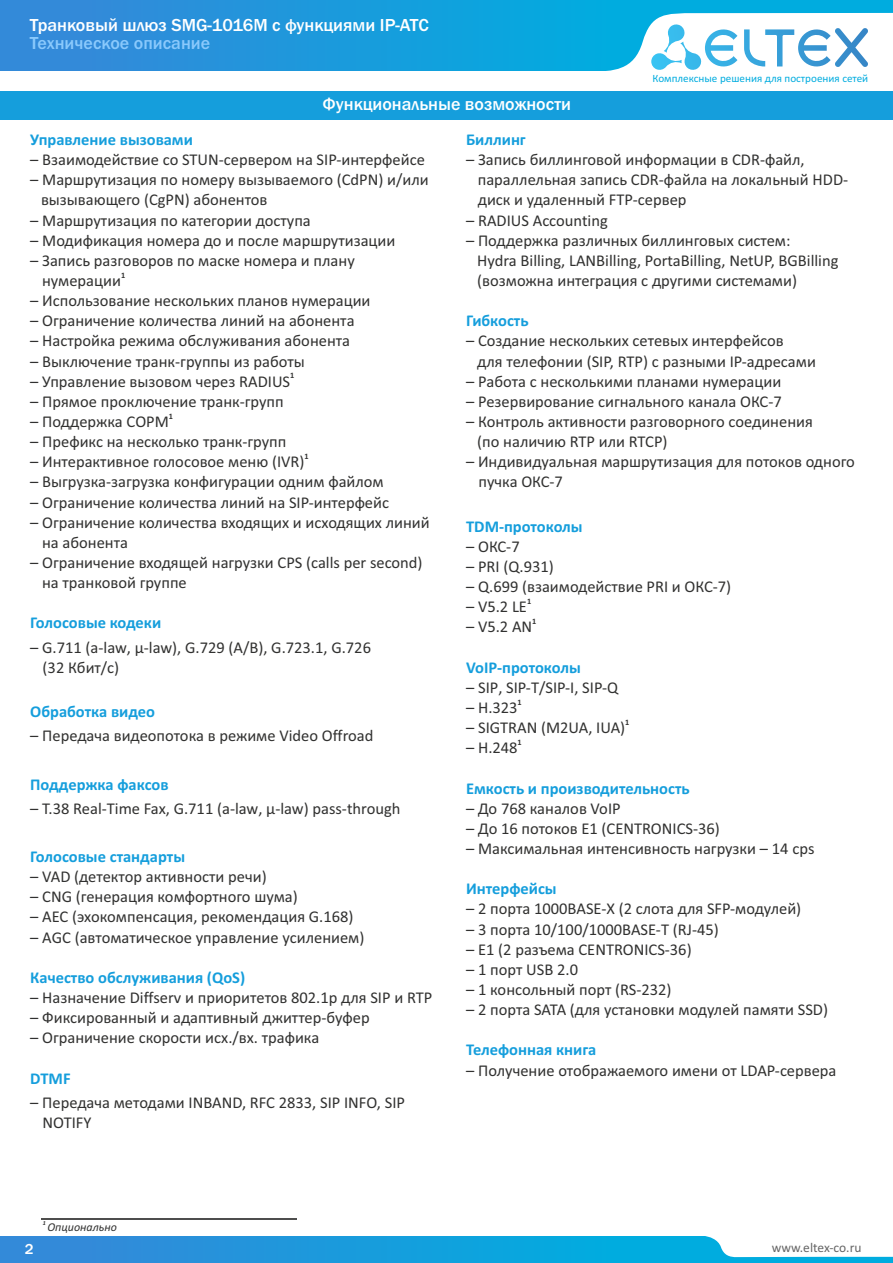
<style>
.page{position:relative;width:893px;height:1263px;background:#fff}
.page>*{position:absolute;margin:0;border:0;box-sizing:border-box;transform-origin:0 0}
.t1{font:500 18px "Franklin Gothic";color:#fff}
.t2{font:500 18px "Franklin Gothic";color:#8ac9fc}
.t3{font:16.5px/20.1px "Calibri";color:#313130}
.t4{font:700 16.5px "Calibri";color:#159edc}
.t5{font:500 15px "Franklin Gothic";color:#fff}
.t6{font:13.5px "Calibri";color:#666}
.t7{font:italic 12px "Calibri";color:#313130}
.t8{font:11.1px "Calibri";color:#00acdf}
.t9{font:700 8.25px "Calibri";color:#313130}
.t10{font:italic 700 6px "Calibri";color:#313130}
</style>
<div class="page">
<div style="left:0;top:1236px;width:893px;height:27px;background:linear-gradient(to right,#3489d9,#00b4e0)"></div>
<svg style="left:703px;top:1236px;width:190px;height:21px"></svg>
<div style="left:0;top:91px;width:893px;height:29px;background:#159edc"></div>
<div style="left:0;top:0;width:893px;height:71px;background:linear-gradient(to right,#3489d9,#00b4e0)"></div>
<svg style="left:589px;top:13px;width:304px;height:58px"></svg>
<hr style="left:42px;top:1218px;width:255px;height:2px;background:#4e4e4d">
<p class="t1" style="left:30px;top:19px;width:400px">Транковый шлюз SMG-1016M с функциями IP-АТС</p>
<p class="t2" style="left:30px;top:36px;width:182px">Техническое описание</p>
<p class="t1" style="left:322px;top:97px;width:250px">Функциональные возможности</p>
<p class="t8" style="left:652px;top:73px;width:217px">Комплексные решения для построения сетей</p>
<p class="t4" style="left:30px;top:133px;width:164px">Управление вызовами</p>
<p class="t3" style="left:30px;top:151px;width:396px">– Взаимодействие со STUN-сервером на SIP-интерфейсе</p>
<p class="t3" style="left:41px;top:171px;width:389px;text-indent:-11px">– Маршрутизация по номеру вызываемого (CdPN) и/или вызывающего (CgPN) абонентов</p>
<p class="t3" style="left:30px;top:211px;width:282px">– Маршрутизация по категории доступа</p>
<p class="t3" style="left:30px;top:231px;width:367px">– Модификация номера до и после маршрутизации</p>
<p class="t3" style="left:30px;top:252px;width:326px">– Запись разговоров по маске номера и плану</p>
<p class="t9" style="left:121px;top:271px;width:6px">1</p>
<p class="t3" style="left:42px;top:272px;width:80px">нумерации</p>
<p class="t3" style="left:30px;top:292px;width:342px">– Использование нескольких планов нумерации</p>
<p class="t3" style="left:30px;top:312px;width:326px">– Ограничение количества линий на абонента</p>
<p class="t3" style="left:30px;top:332px;width:321px">– Настройка режима обслуживания абонента</p>
<p class="t3" style="left:30px;top:352px;width:276px">– Выключение транк-группы из работы</p>
<p class="t9" style="left:290px;top:372px;width:6px">1</p>
<p class="t3" style="left:30px;top:372px;width:261px">– Управление вызовом через RADIUS</p>
<p class="t3" style="left:30px;top:393px;width:255px">– Прямое проключение транк-групп</p>
<p class="t9" style="left:169px;top:412px;width:6px">1</p>
<p class="t3" style="left:30px;top:413px;width:140px">– Поддержка СОРМ</p>
<p class="t3" style="left:30px;top:433px;width:258px">– Префикс на несколько транк-групп</p>
<p class="t9" style="left:305px;top:453px;width:6px">1</p>
<p class="t3" style="left:30px;top:453px;width:276px">– Интерактивное голосовое меню (IVR)</p>
<p class="t3" style="left:30px;top:473px;width:355px">– Выгрузка-загрузка конфигурации одним файлом</p>
<p class="t3" style="left:30px;top:493px;width:360px">– Ограничение количества линий на SIP-интерфейс</p>
<p class="t3" style="left:42px;top:513px;width:389px;text-indent:-12px">– Ограничение количества входящих и исходящих линий на абонента</p>
<p class="t3" style="left:42px;top:554px;width:382px;text-indent:-12px">– Ограничение входящей нагрузки CPS (calls per second) на транковой группе</p>
<p class="t4" style="left:30px;top:616px;width:132px">Голосовые кодеки</p>
<p class="t3" style="left:43px;top:638px;width:330px;text-indent:-12px">– G.711 (a-law, µ-law), G.729 (A/B), G.723.1, G.726 (32 Кбит/c)</p>
<p class="t4" style="left:30px;top:705px;width:126px">Обработка видео</p>
<p class="t3" style="left:30px;top:727px;width:345px">– Передача видеопотока в режиме Video Offroad</p>
<p class="t4" style="left:30px;top:777px;width:140px">Поддержка факсов</p>
<p class="t3" style="left:30px;top:799px;width:372px">– T.38 Real-Time Fax, G.711 (a-law, µ-law) pass-through</p>
<p class="t4" style="left:30px;top:850px;width:156px">Голосовые стандарты</p>
<p class="t3" style="left:30px;top:868px;width:238px">– VAD (детектор активности речи)</p>
<p class="t3" style="left:30px;top:888px;width:269px">– CNG (генерация комфортного шума)</p>
<p class="t3" style="left:30px;top:908px;width:325px">– AEC (эхокомпенсация, рекомендация G.168)</p>
<p class="t3" style="left:30px;top:928px;width:336px">– AGC (автоматическое управление усилением)</p>
<p class="t4" style="left:30px;top:970px;width:216px">Качество обслуживания (QoS)</p>
<p class="t3" style="left:30px;top:989px;width:404px">– Назначение Diffserv и приоритетов 802.1р для SIP и RTP</p>
<p class="t3" style="left:30px;top:1009px;width:341px">– Фиксированный и адаптивный джиттер-буфер</p>
<p class="t3" style="left:30px;top:1029px;width:290px">– Ограничение скорости исх./вх. трафика</p>
<p class="t4" style="left:30px;top:1071px;width:42px">DTMF</p>
<p class="t3" style="left:43px;top:1093px;width:364px;text-indent:-12px">– Передача методами INBAND, RFC 2833, SIP INFO, SIP<br>NOTIFY</p>
<p class="t4" style="left:466px;top:133px;width:61px">Биллинг</p>
<p class="t3" style="left:478px;top:151px;width:372px;text-indent:-12px">– Запись биллинговой информации в CDR-файл, параллельная запись CDR-файла на локальный HDD&shy;диск и удаленный FTP-сервер</p>
<p class="t3" style="left:466px;top:211px;width:143px">– RADIUS Accounting</p>
<p class="t3" style="left:477px;top:231px;width:363px;text-indent:-11px">– Поддержка различных биллинговых систем:<br>Hydra Billing, LANBilling, PortaBilling, NetUP, BGBilling (возможна интеграция с другими системами)</p>
<p class="t4" style="left:466px;top:314px;width:64px">Гибкость</p>
<p class="t3" style="left:477px;top:332px;width:340px;text-indent:-11px">– Создание нескольких сетевых интерфейсов<br>для телефонии (SIP, RTP) с разными IP-адресами</p>
<p class="t3" style="left:466px;top:372px;width:317px">– Работа с несколькими планами нумерации</p>
<p class="t3" style="left:466px;top:393px;width:317px">– Резервирование сигнального канала ОКС-7</p>
<p class="t3" style="left:477px;top:413px;width:337px;text-indent:-11px">– Контроль активности разговорного соединения (по наличию RTP или RTCP)</p>
<p class="t3" style="left:478px;top:453px;width:378px;text-indent:-12px">– Индивидуальная маршрутизация для потоков одного пучка ОКС-7</p>
<p class="t4" style="left:466px;top:519px;width:118px">TDM-протоколы</p>
<p class="t3" style="left:466px;top:538px;width:55px">– ОКС-7</p>
<p class="t3" style="left:466px;top:558px;width:89px">– PRI (Q.931)</p>
<p class="t3" style="left:466px;top:578px;width:267px">– Q.699 (взаимодействие PRI и ОКС-7)</p>
<p class="t9" style="left:527px;top:598px;width:6px">1</p>
<p class="t3" style="left:466px;top:598px;width:62px">– V5.2 LE</p>
<p class="t9" style="left:532px;top:618px;width:6px">1</p>
<p class="t3" style="left:466px;top:618px;width:68px">– V5.2 AN</p>
<p class="t4" style="left:466px;top:660px;width:116px">VoIP-протоколы</p>
<p class="t3" style="left:466px;top:679px;width:154px">– SIP, SIP-T/SIP-I, SIP-Q</p>
<p class="t9" style="left:518px;top:698px;width:6px">1</p>
<p class="t3" style="left:466px;top:699px;width:53px">– H.323</p>
<p class="t9" style="left:625px;top:719px;width:6px">1</p>
<p class="t3" style="left:466px;top:719px;width:161px">– SIGTRAN (M2UA, IUA)</p>
<p class="t9" style="left:518px;top:739px;width:6px">1</p>
<p class="t3" style="left:466px;top:739px;width:53px">– H.248</p>
<p class="t4" style="left:466px;top:781px;width:225px">Емкость и производительность</p>
<p class="t3" style="left:466px;top:799px;width:156px">– До 768 каналов VoIP</p>
<p class="t3" style="left:466px;top:820px;width:255px">– До 16 потоков E1 (CENTRONICS-36)</p>
<p class="t3" style="left:466px;top:840px;width:350px">– Максимальная интенсивность нагрузки – 14 cps</p>
<p class="t4" style="left:466px;top:882px;width:92px">Интерфейсы</p>
<p class="t3" style="left:466px;top:900px;width:337px">– 2 порта 1000BASE-X (2 слота для SFP-модулей)</p>
<p class="t3" style="left:466px;top:920px;width:254px">– 3 порта 10/100/1000BASE-T (RJ-45)</p>
<p class="t3" style="left:466px;top:940px;width:227px">– E1 (2 разъема CENTRONICS-36)</p>
<p class="t3" style="left:466px;top:961px;width:113px">– 1 порт USB 2.0</p>
<p class="t3" style="left:466px;top:981px;width:207px">– 1 консольный порт (RS-232)</p>
<p class="t3" style="left:466px;top:1001px;width:363px">– 2 порта SATA (для установки модулей памяти SSD)</p>
<p class="t4" style="left:466px;top:1043px;width:132px">Телефонная книга</p>
<p class="t3" style="left:466px;top:1061px;width:372px">– Получение отображаемого имени от LDAP-сервера</p>
<p class="t10" style="left:43px;top:1221px;width:5px">1</p>
<p class="t7" style="left:47px;top:1222px;width:71px">Опционально</p>
<p class="t5" style="left:25px;top:1243px;width:10px">2</p>
<p class="t6" style="left:772px;top:1242px;width:91px">www.eltex-co.ru</p>
</div>
